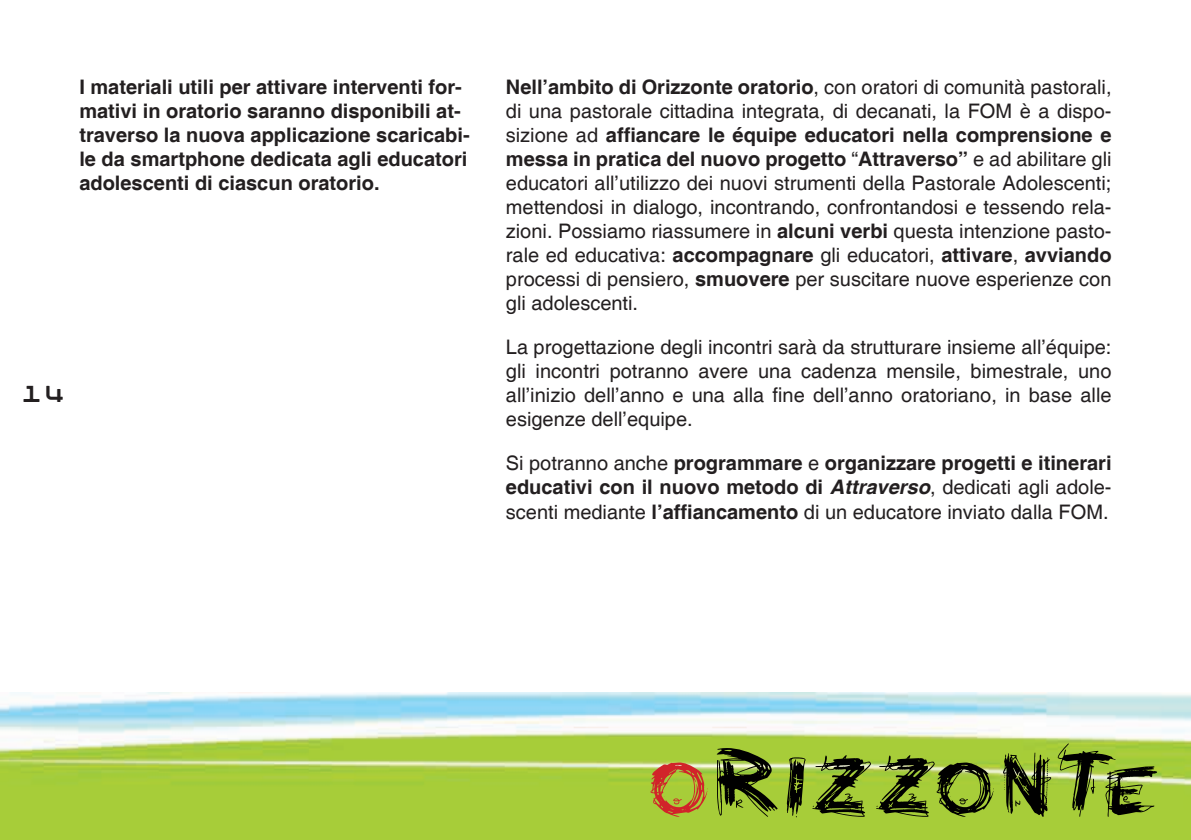
<style>
.page{position:relative;width:1191px;height:840px;background:#fff}
.page>*{position:absolute;margin:0;border:0;box-sizing:border-box;transform-origin:0 0}
.t1{font:120px "Minus";color:#000}
.t2{font:24px "Mobyregular";color:#231f20}
.t3{font:20px/24px "Helvetica";color:#231f20;text-align:justify}
.t4{font:700 20px/24px "Helvetica";color:#231f20}
.s1{font-weight:700}
.s2{font-weight:400}
.s3{font-style:italic}
.s4{color:#d1232a}
</style>
<div class="page">
<img style="left:0;top:692px;width:1191px;height:147px">
<p class="t2" style="left:21px;top:378px;width:46px">14</p>
<p class="t4" style="left:79px;top:76px;width:392px">I materiali utili per attivare interventi for&shy;mativi in oratorio saranno disponibili at&shy;traverso la nuova applicazione scaricabi&shy;le da smartphone dedicata agli educatori adolescenti di ciascun oratorio.</p>
<p class="t3" style="left:506px;top:76px;width:607px"><span class="s1">Nell’ambito di Orizzonte oratorio</span>, con oratori di comunità pastorali, di una pastorale cittadina integrata, di decanati, la FOM è a dispo&shy;sizione ad <span class="s1">affiancare le équipe educatori nella comprensione e messa in pratica del nuovo progetto</span> “<span class="s1">Attraverso”</span> e ad abilitare gli educatori all’utilizzo dei nuovi strumenti della Pastorale Adolescenti; mettendosi in dialogo, incontrando, confrontandosi e tessendo rela&shy;zioni. Possiamo riassumere in <span class="s1">alcuni verbi</span> questa intenzione pasto&shy;rale ed educativa: <span class="s1">accompagnare</span> gli educatori, <span class="s1">attivare</span>, <span class="s1">avviando </span>processi di pensiero, <span class="s1">smuovere</span> per suscitare nuove esperienze con gli adolescenti.</p>
<p class="t3" style="left:506px;top:336px;width:607px">La progettazione degli incontri sarà da strutturare insieme all’équipe: gli incontri potranno avere una cadenza mensile, bimestrale, uno all’inizio dell’anno e una alla fine dell’anno oratoriano, in base alle esigenze dell’equipe.</p>
<p class="t4" style="left:506px;top:452px;width:607px;text-align:justify"><span class="s2">Si potranno anche</span> programmare <span class="s2">e</span> organizzare progetti e itinerari educativi con il nuovo metodo di <span class="s3">Attraverso</span><span class="s2">, dedicati agli adole&shy;scenti mediante</span> l’affiancamento <span class="s2">di un educatore inviato dalla FOM.</span></p>
<h1 class="t1" style="left:650px;top:707px;width:512px"><span class="s4">O</span>RIZZONTE</h1>
</div>
